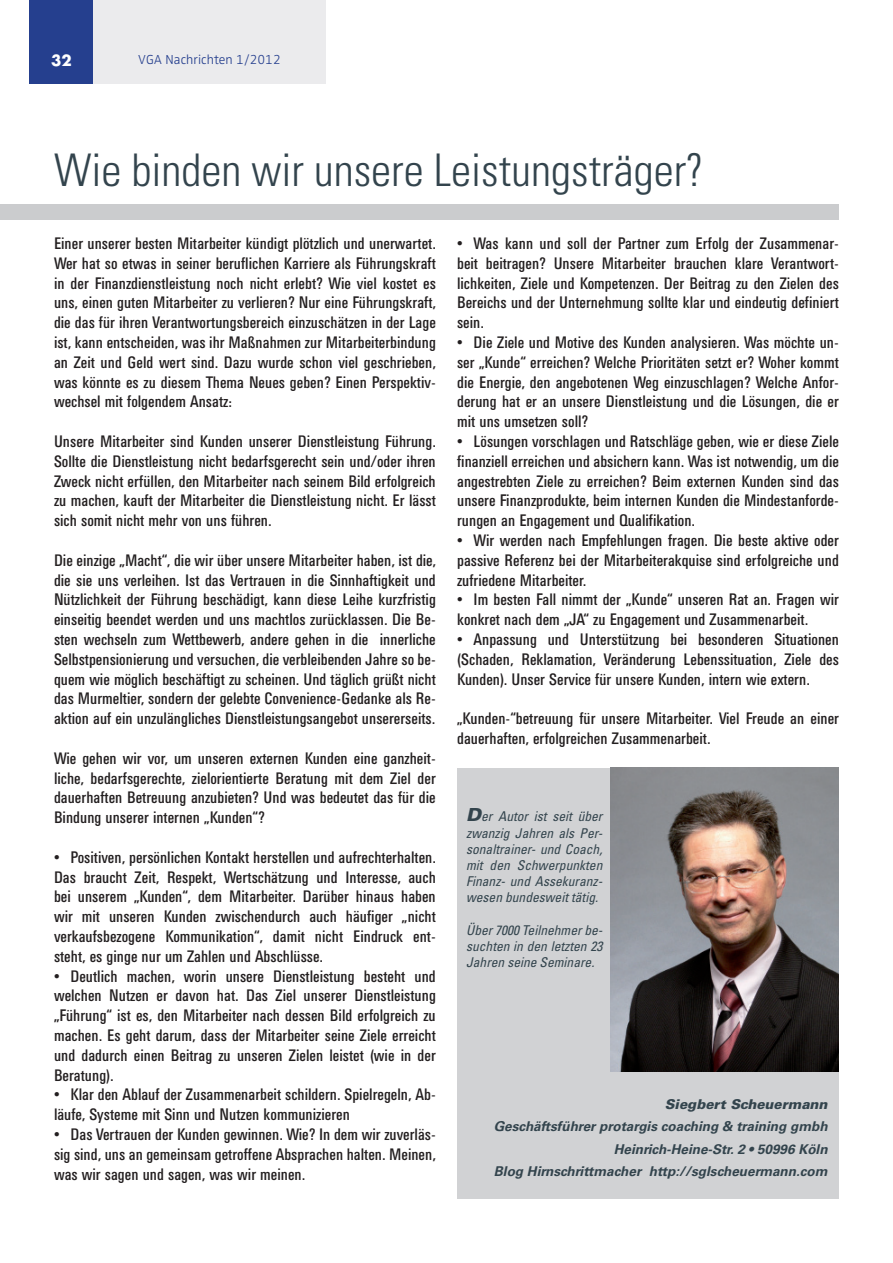
<style>
.page{position:relative;width:893px;height:1263px;background:#fff}
.page>*{position:absolute;margin:0;border:0;box-sizing:border-box;transform-origin:0 0}
.t1{font:300 condensed 45px "Univers";color:#33444d}
.t2{font:16.5px/19.8px "Univers Condensed BQ";color:#231f20;text-align:justify}
.t3{font:700 15px "Futura";color:#fff}
.t4{font:italic condensed 13.5px/16.2px "Univers";color:#33444d;text-align:justify}
.t5{font:italic 700 13.5px/22.5px "Univers";color:#33444d;text-align:right}
.t6{font:300 13.5px "Zwo";color:#253f8e}
.t7{font:italic 900 13.5px "Univers";color:#33444d}
.s1{font-weight:900;font-stretch:normal;font-size:18px}
</style>
<div class="page">
<div style="left:30px;top:0;width:63px;height:83px;background:#253f8e"></div>
<div style="left:93px;top:0;width:233px;height:84px;background:#ebebed"></div>
<div style="left:457px;top:767px;width:382px;height:431px;background:#d1d2d4"></div>
<div style="left:1px;top:204px;width:838px;height:15px;background:#cbccce"></div>
<img style="left:611px;top:767px;width:228px;height:304px">
<p class="t3" style="left:51px;top:51px;width:22px">32</p>
<p class="t6" style="left:138px;top:52px;width:144px">VGA Nachrichten 1/2012</p>
<h1 class="t1" style="left:54px;top:143px;width:651px">Wie binden wir unsere Leistungsträger?</h1>
<p class="t2" style="left:54px;top:234px;width:383px">Einer unserer besten Mitarbeiter kündigt plötzlich und unerwartet.<br>Wer hat so etwas in seiner beruflichen Karriere als Führungskraft in der Finanzdienstleistung noch nicht erlebt? Wie viel kostet es uns, einen guten Mitarbeiter zu verlieren? Nur eine Führungskraft, die das für ihren Verantwortungsbereich einzuschätzen in der Lage ist, kann entscheiden, was ihr Maßnahmen zur Mitarbeiterbindung an Zeit und Geld wert sind. Dazu wurde schon viel geschrieben, was könnte es zu diesem Thema Neues geben? Einen Perspektiv&shy;wechsel mit folgendem Ansatz:</p>
<p class="t2" style="left:54px;top:432px;width:383px">Unsere Mitarbeiter sind Kunden unserer Dienstleistung Führung.<br>Sollte die Dienstleistung nicht bedarfsgerecht sein und/oder ihren Zweck nicht erfüllen, den Mitarbeiter nach seinem Bild erfolgreich zu machen, kauft der Mitarbeiter die Dienstleistung nicht. Er lässt sich somit nicht mehr von uns führen.</p>
<p class="t2" style="left:54px;top:551px;width:383px">Die einzige „Macht“, die wir über unsere Mitarbeiter haben, ist die, die sie uns verleihen. Ist das Vertrauen in die Sinnhaftigkeit und Nützlichkeit der Führung beschädigt, kann diese Leihe kurzfristig einseitig beendet werden und uns machtlos zurücklassen. Die Be&shy;sten wechseln zum Wettbewerb, andere gehen in die innerliche Selbstpensionierung und versuchen, die verbleibenden Jahre so be&shy;quem wie möglich beschäftigt zu scheinen. Und täglich grüßt nicht das Murmeltier, sondern der gelebte Convenience-Gedanke als Re&shy;aktion auf ein unzulängliches Dienstleistungsangebot unsererseits.</p>
<p class="t2" style="left:54px;top:749px;width:383px">Wie gehen wir vor, um unseren externen Kunden eine ganzheit&shy;liche, bedarfsgerechte, zielorientierte Beratung mit dem Ziel der dauerhaften Betreuung anzubieten? Und was bedeutet das für die Bindung unserer internen „Kunden“?</p>
<p class="t2" style="left:54px;top:848px;width:383px">• Positiven, persönlichen Kontakt herstellen und aufrechterhalten.<br>Das braucht Zeit, Respekt, Wertschätzung und Interesse, auch bei unserem „Kunden“, dem Mitarbeiter. Darüber hinaus haben wir mit unseren Kunden zwischendurch auch häufiger „nicht verkaufsbezogene Kommunikation“, damit nicht Eindruck ent&shy;steht, es ginge nur um Zahlen und Abschlüsse.</p>
<p class="t2" style="left:54px;top:966px;width:383px">• Deutlich machen, worin unsere Dienstleistung besteht und welchen Nutzen er davon hat. Das Ziel unserer Dienstleistung „Führung“ ist es, den Mitarbeiter nach dessen Bild erfolgreich zu machen. Es geht darum, dass der Mitarbeiter seine Ziele erreicht und dadurch einen Beitrag zu unseren Zielen leistet (wie in der Beratung).</p>
<p class="t2" style="left:54px;top:1085px;width:383px">• Klar den Ablauf der Zusammenarbeit schildern. Spielregeln, Ab&shy;läufe, Systeme mit Sinn und Nutzen kommunizieren</p>
<p class="t2" style="left:54px;top:1125px;width:383px">• Das Vertrauen der Kunden gewinnen. Wie? In dem wir zuverläs&shy;sig sind, uns an gemeinsam getroffene Absprachen halten. Meinen, was wir sagen und sagen, was wir meinen.</p>
<p class="t2" style="left:457px;top:234px;width:383px">• Was kann und soll der Partner zum Erfolg der Zusammenar&shy;beit beitragen? Unsere Mitarbeiter brauchen klare Verantwort&shy;lichkeiten, Ziele und Kompetenzen. Der Beitrag zu den Zielen des Bereichs und der Unternehmung sollte klar und eindeutig definiert sein.</p>
<p class="t2" style="left:457px;top:333px;width:383px">• Die Ziele und Motive des Kunden analysieren. Was möchte un&shy;ser „Kunde“ erreichen? Welche Prioritäten setzt er? Woher kommt die Energie, den angebotenen Weg einzuschlagen? Welche Anfor&shy;derung hat er an unsere Dienstleistung und die Lösungen, die er mit uns umsetzen soll?</p>
<p class="t2" style="left:457px;top:432px;width:383px">• Lösungen vorschlagen und Ratschläge geben, wie er diese Ziele finanziell erreichen und absichern kann. Was ist notwendig, um die angestrebten Ziele zu erreichen? Beim externen Kunden sind das unsere Finanzprodukte, beim internen Kunden die Mindestanforde&shy;rungen an Engagement und Qualifikation.</p>
<p class="t2" style="left:457px;top:531px;width:383px">• Wir werden nach Empfehlungen fragen. Die beste aktive oder passive Referenz bei der Mitarbeiterakquise sind erfolgreiche und zufriedene Mitarbeiter.</p>
<p class="t2" style="left:457px;top:590px;width:383px">• Im besten Fall nimmt der „Kunde“ unseren Rat an. Fragen wir konkret nach dem „JA“ zu Engagement und Zusammenarbeit.</p>
<p class="t2" style="left:457px;top:630px;width:383px">• Anpassung und Unterstützung bei besonderen Situationen (Schaden, Reklamation, Veränderung Lebenssituation, Ziele des Kunden). Unser Service für unsere Kunden, intern wie extern.</p>
<p class="t2" style="left:457px;top:709px;width:383px">„Kunden-“betreuung für unsere Mitarbeiter. Viel Freude an einer dauerhaften, erfolgreichen Zusammenarbeit.</p>
<p class="t4" style="left:466px;top:808px;width:138px"><span class="s1">D</span>er Autor ist seit über zwanzig Jahren als Per&shy;sonaltrainer- und Coach, mit den Schwerpunkten Finanz- und Assekuranz&shy;wesen bundesweit tätig.</p>
<p class="t4" style="left:466px;top:922px;width:138px">Über 7000 Teilnehmer be&shy;suchten in den letzten 23<br>Jahren seine Seminare.</p>
<p class="t7" style="left:665px;top:1095px;width:164px">Siegbert Scheuermann</p>
<p class="t5" style="left:494px;top:1115px;width:335px">Geschäftsführer protargis coaching &amp; training gmbh<br>Heinrich-Heine-Str. 2 • 50996 Köln<br>Blog Hirnschrittmacher http://sglscheuermann.com</p>
</div>
